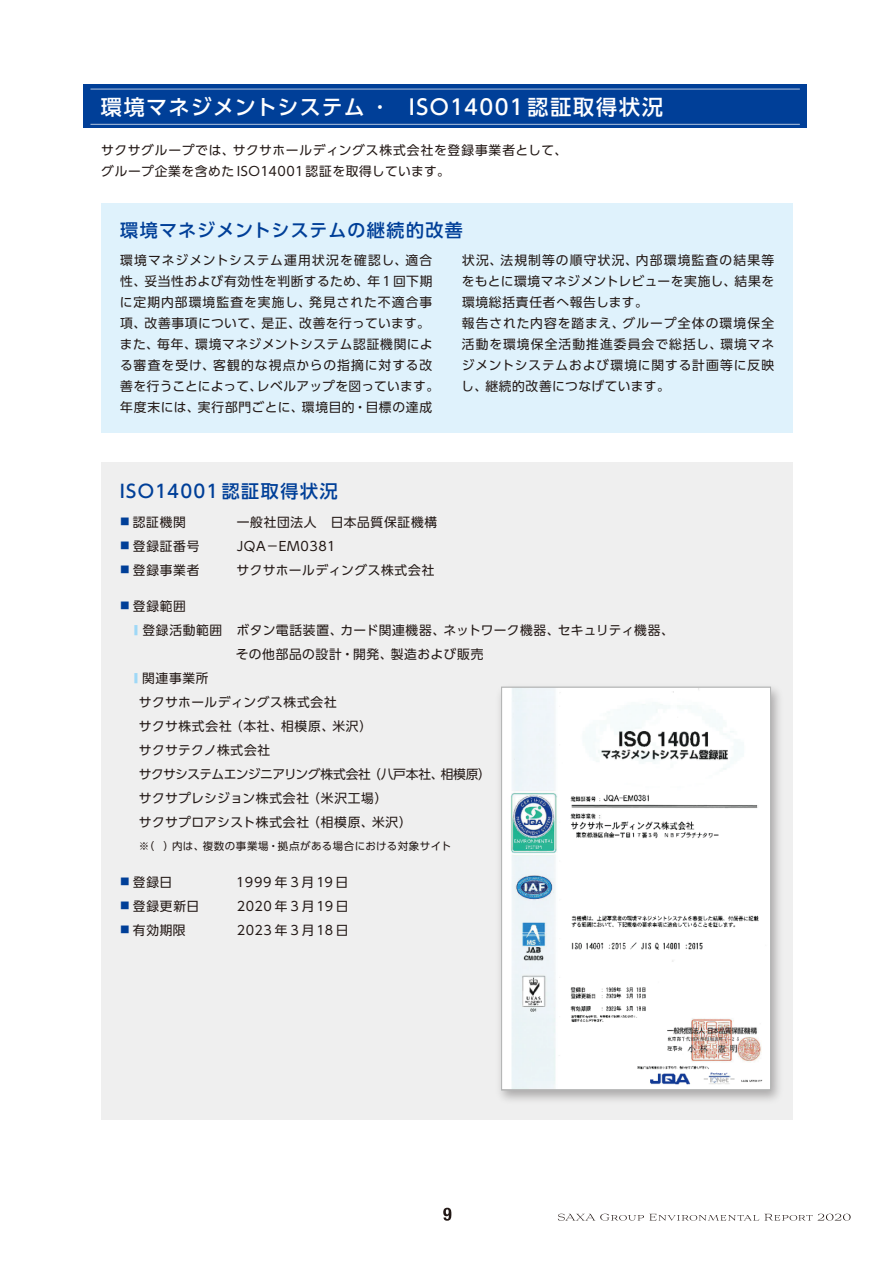
<style>
.page{position:relative;width:893px;height:1263px;background:#fff}
.page>*{position:absolute;margin:0;border:0;box-sizing:border-box;transform-origin:0 0}
.t1{font:500 21px "UD Shin Go Pro";letter-spacing:.07em;color:#fff}
.t2{font:500 18px "UD Shin Go Pro";letter-spacing:.07em;color:#003f98}
.t3{font:12.75px/21px "UD Shin Go Pro";letter-spacing:.055em;color:#221815}
.t4{font:12.75px/24px "UD Shin Go Pro";letter-spacing:.03em;color:#221815}
.t5{font:12.75px "UD Shin Go Pro";letter-spacing:.165em;color:#221815}
.t6{font:12.75px "UD Shin Go Pro";letter-spacing:.035em;color:#221815}
.t7{font:10.5px "UD Shin Go Pro";letter-spacing:.045em;color:#221815}
.s1{font-family:"Koz Go Pr 6 N";font-size:9.6px;color:#003f98}
.s2{font-family:"Koz Go Pr 6 N";color:#9fd8f7}
.s3{font-size:12.75px}
</style>
<div class="page">
<div style="left:102px;top:463px;width:691px;height:657px;background:#efefef"></div>
<div style="left:102px;top:203px;width:691px;height:230px;background:#dff2fc"></div>
<div style="left:83px;top:85px;width:724px;height:43px;background:#003f98"></div>
<hr style="left:90px;top:89px;width:710px;height:1px;background:#fff">
<hr style="left:90px;top:124px;width:710px;height:1px;background:#fff">
<img style="left:504px;top:689px;width:265px;height:399px">
<div style="left:501px;top:687px;width:270px;height:403px;border:1px solid #b5b6b6"></div>
<svg style="left:443px;top:1208px;width:8px;height:13px"></svg>
<svg style="left:558px;top:1214px;width:293px;height:7px"></svg>
<h1 class="t1" style="left:101px;top:90px;width:563px">環境マネジメントシステム ･　ISO14001 認証取得状況</h1>
<p class="t3" style="left:101px;top:139px;width:468px">サクサグループでは、サクサホールディングス株式会社を登録事業者として、グループ企業を含めた ISO14001認証を取得しています。</p>
<h2 class="t2" style="left:120px;top:215px;width:344px">環境マネジメントシステムの継続的改善</h2>
<p class="t3" style="left:120px;top:249px;width:321px">環境マネジメントシステム運用状況を確認し、適合性、妥当性および有効性を判断するため、年 1回下期に定期内部環境監査を実施し、発見された不適合事項、改善事項について、是正、改善を行っています。また、毎年、環境マネジメントシステム認証機関による審査を受け、客観的な視点からの指摘に対する改善を行うことによって、レベルアップを図っています。年度末には、実行部門ごとに、環境目的・目標の達成</p>
<p class="t3" style="left:461px;top:249px;width:314px">状況、法規制等の順守状況、内部環境監査の結果等をもとに環境マネジメントレビューを実施し、結果を環境総括責任者へ報告します。<br>報告された内容を踏まえ、グループ全体の環境保全活動を環境保全活動推進委員会で総括し、環境マネジメントシステムおよび環境に関する計画等に反映し、継続的改善につなげています。</p>
<h2 class="t2" style="left:120px;top:477px;width:219px">ISO14001 認証取得状況</h2>
<p class="t3" style="left:120px;top:511px;width:67px"><span class="s1">■</span> 認証機関</p>
<p class="t3" style="left:237px;top:511px;width:202px">一般社団法人　日本品質保証機構</p>
<p class="t3" style="left:120px;top:535px;width:81px"><span class="s1">■</span> 登録証番号</p>
<p class="t3" style="left:237px;top:535px;width:100px">JQA－EM0381</p>
<p class="t3" style="left:120px;top:559px;width:81px"><span class="s1">■</span> 登録事業者</p>
<p class="t6" style="left:237px;top:559px;width:199px">サクサホールディングス株式会社</p>
<p class="t3" style="left:120px;top:595px;width:67px"><span class="s1">■</span> 登録範囲</p>
<p class="t3" style="left:236px;top:617px;width:440px;line-height:24px;text-indent:-101px"><span class="s2">■</span> 登録活動範囲 ボタン電話装置、カード関連機器、ネットワーク機器、セキュリティ機器、その他部品の設計・開発、製造および販売</p>
<p class="t4" style="left:120px;top:665px;width:372px;text-indent:14px"><span class="s2">■</span> 関連事業所<br>　 サクサホールディングス株式会社<br>　 サクサ株式会社（本社、相模原、米沢）<br>　 サクサテクノ株式会社<br>　 サクサシステムエンジニアリング株式会社（八戸本社、相模原）　 サクサプレシジョン株式会社（米沢工場）<br>　 サクサプロアシスト株式会社（相模原、米沢）</p>
<p class="t7" style="left:120px;top:837px;width:332px"><span class="s3">　</span> ※（ ）内は、複数の事業場・拠点がある場合における対象サイト</p>
<p class="t3" style="left:120px;top:871px;width:54px"><span class="s1">■</span> 登録日</p>
<p class="t5" style="left:236px;top:871px;width:114px">1999年3月19日</p>
<p class="t3" style="left:120px;top:895px;width:81px"><span class="s1">■</span> 登録更新日</p>
<p class="t5" style="left:237px;top:895px;width:113px">2020年3月19日</p>
<p class="t3" style="left:120px;top:919px;width:67px"><span class="s1">■</span> 有効期限</p>
<p class="t5" style="left:237px;top:919px;width:113px">2023年3月18日</p>
</div>
